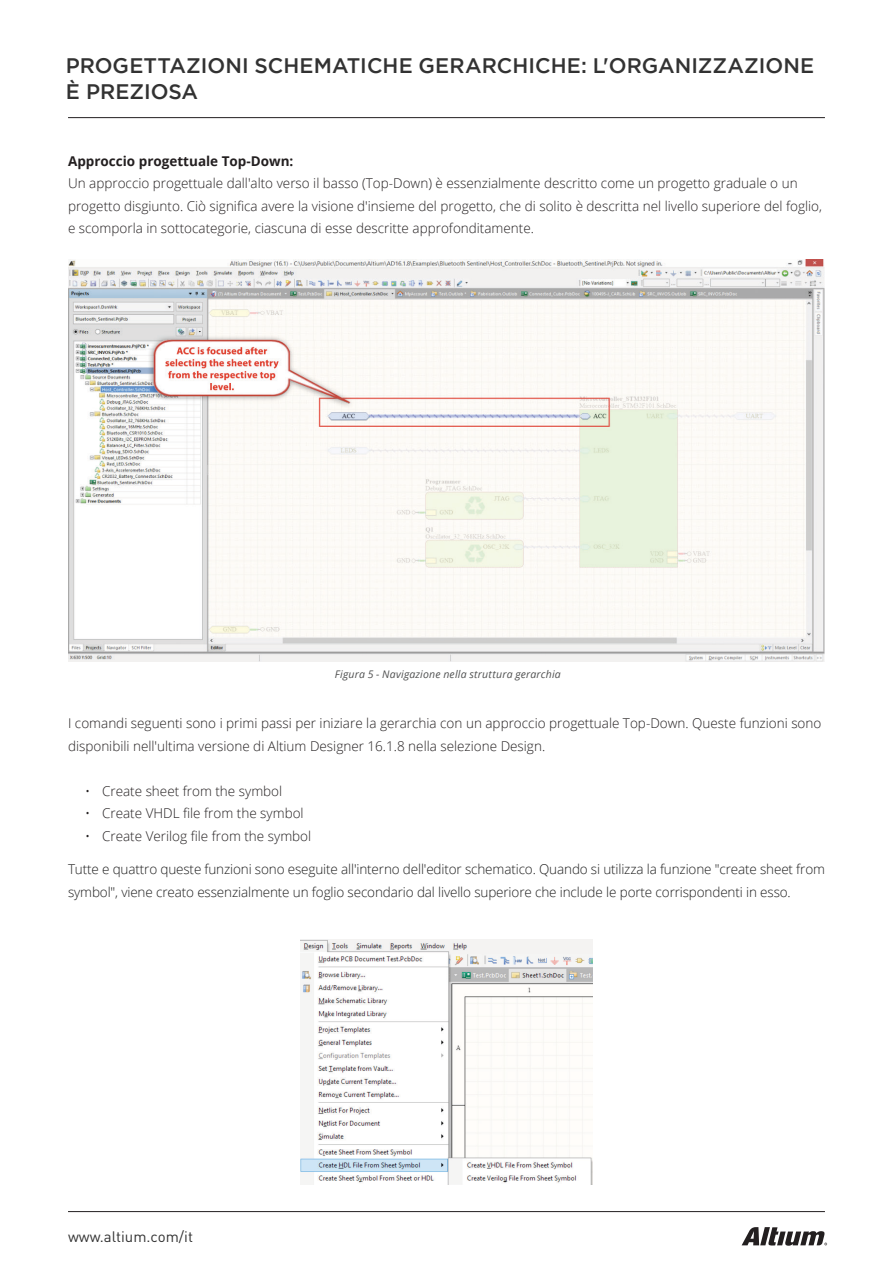
<style>
.page{position:relative;width:893px;height:1263px;background:#fff}
.page>*{position:absolute;margin:0;border:0;box-sizing:border-box;transform-origin:0 0}
.t1{font:500 21px/25.5px "Gotham";color:#323232}
.t2{font:15px "DIN Pro";color:#323232}
.Basic_Content{font:300 13.5px/22.5px "Open Sans";color:#231f20}
.Basic_Content-2{font:300 13.5px/22.5px "Open Sans";letter-spacing:-.01em;color:#1d1d1d}
.t3{font:italic 10.5px "Open Sans";letter-spacing:.02em;color:#515252}
.s1{font-weight:700}
</style>
<div class="page">
<svg style="left:742px;top:1227px;width:85px;height:19px"></svg>
<hr style="left:68px;top:1211px;width:757px;height:1px;background:#231f20">
<hr style="left:68px;top:117px;width:757px;height:1px;background:#231f20">
<img style="left:68px;top:260px;width:757px;height:401px">
<img style="left:301px;top:940px;width:291px;height:244px">
<h1 class="t1" style="left:66px;top:52px;width:750px">PROGETTAZIONI SCHEMATICHE GERARCHICHE: L'ORGANIZZAZIONE<br>È PREZIOSA</h1>
<p class="Basic_Content" style="left:68px;top:149px;width:755px"><span class="s1">Approccio progettuale Top-Down:<br></span>Un approccio progettuale dall'alto verso il basso (Top-Down) è essenzialmente descritto come un progetto graduale o un progetto disgiunto. Ciò significa avere la visione d'insieme del progetto, che di solito è descritta nel livello superiore del foglio, e scomporla in sottocategorie, ciascuna di esse descritte approfonditamente.</p>
<p class="t3" style="left:335px;top:667px;width:227px">Figura 5 - Navigazione nella struttura gerarchia</p>
<p class="Basic_Content" style="left:68px;top:712px;width:755px">I comandi seguenti sono i primi passi per iniziare la gerarchia con un approccio progettuale Top-Down. Queste funzioni sono disponibili nell'ultima versione di Altium Designer 16.1.8 nella selezione Design.</p>
<p class="Basic_Content" style="left:85px;top:779px;width:199px">• Create sheet from the symbol</p>
<p class="Basic_Content" style="left:85px;top:802px;width:220px">• Create VHDL file from the symbol</p>
<p class="Basic_Content" style="left:85px;top:824px;width:228px">• Create Verilog file from the symbol</p>
<p class="Basic_Content-2" style="left:68px;top:858px;width:758px">Tutte e quattro queste funzioni sono eseguite all'interno dell'editor schematico. Quando si utilizza la funzione "create sheet from symbol", viene creato essenzialmente un foglio secondario dal livello superiore che include le porte corrispondenti in esso.</p>
<p class="t2" style="left:68px;top:1226px;width:126px">www.altium.com/it</p>
</div>
